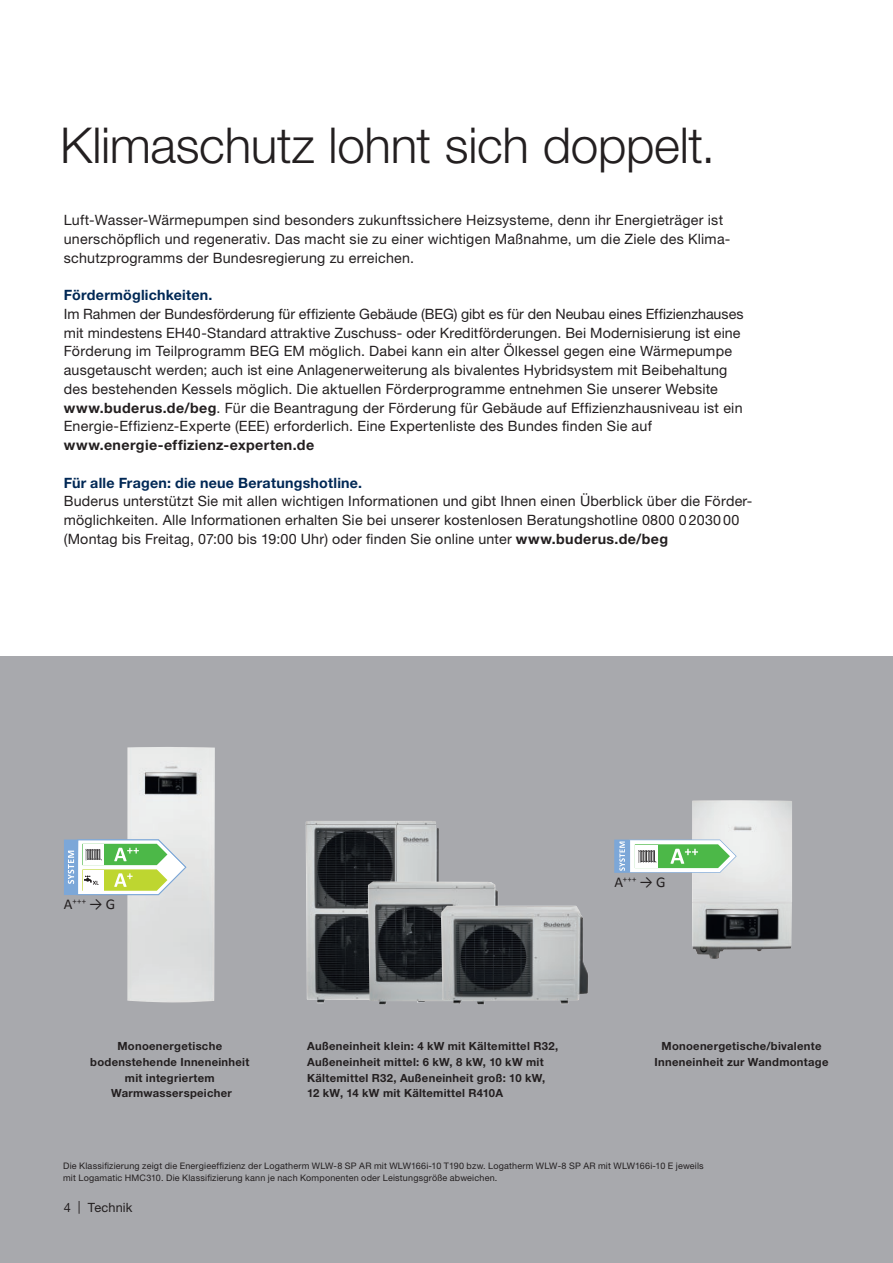
<style>
.page{position:relative;width:893px;height:1263px;background:#fff}
.page>*{position:absolute;margin:0;border:0;box-sizing:border-box;transform-origin:0 0}
.t1{font:300 49.5px "Helvetica Neue LT Pro";letter-spacing:-.01em;color:#231f20}
.t2{font:15px "Calibri";color:#231f20}
.t3{font:14.25px/18.8px "Helvetica Neue LT Pro";letter-spacing:.015em;color:#231f20}
.t4{font:700 14.25px "Helvetica Neue LT Pro";letter-spacing:.015em;color:#002855}
.t5{font:700 14.25px "Helvetica Neue LT Pro";letter-spacing:.03em;color:#231f20}
.t6{font:12.75px "Helvetica Neue LT Pro";letter-spacing:.01em;color:#231f20}
.t7{font:700 11.25px/15.8px "Helvetica Neue LT Pro";letter-spacing:.025em;color:#231f20;text-align:center}
.t8{font:9px/12px "Helvetica Neue LT Pro";letter-spacing:.02em;color:#231f20}
.s1{font-weight:700}
</style>
<div class="page">
<div style="left:0;top:656px;width:893px;height:607px;background:#a8a9ad"></div>
<img style="left:127px;top:747px;width:88px;height:255px">
<img style="left:692px;top:800px;width:100px;height:159px">
<img style="left:306px;top:821px;width:133px;height:182px">
<img style="left:368px;top:881px;width:135px;height:124px">
<img style="left:441px;top:906px;width:147px;height:98px">
<svg style="left:64px;top:839px;width:122px;height:56px"></svg>
<svg style="left:614px;top:839px;width:123px;height:34px"></svg>
<h1 class="t1" style="left:60px;top:115px;width:656px">Klimaschutz lohnt sich doppelt.</h1>
<p class="t3" style="left:64px;top:210px;width:668px">Luft-Wasser-Wärmepumpen sind besonders zukunftssichere Heizsysteme, denn ihr Energieträger ist unerschöpflich und regenerativ. Das macht sie zu einer wichtigen Maßnahme, um die Ziele des Klima&shy;schutzprogramms der Bundesregierung zu erreichen.</p>
<p class="t4" style="left:64px;top:286px;width:150px">Fördermöglichkeiten.</p>
<p class="t3" style="left:64px;top:304px;width:681px">Im Rahmen der Bundesförderung für effiziente Gebäude (BEG) gibt es für den Neubau eines Effizienzhauses mit mindestens EH40-Standard attraktive Zuschuss- oder Kreditförderungen. Bei Modernisierung ist eine Förderung im Teilprogramm BEG EM möglich. Dabei kann ein alter Ölkessel gegen eine Wärmepumpe ausgetauscht werden; auch ist eine Anlagenerweiterung als bivalentes Hybridsystem mit Beibehaltung des bestehenden Kessels möglich. Die aktuellen Förderprogramme entnehmen Sie unserer Website <span class="s1">www.buderus.de/beg</span>. Für die Beantragung der Förderung für Gebäude auf Effizienzhausniveau ist ein Energie-Effizienz-Experte (EEE) erforderlich. Eine Expertenliste des Bundes finden Sie auf</p>
<p class="t5" style="left:64px;top:436px;width:252px">www.energie-effizienz-experten.de</p>
<p class="t4" style="left:64px;top:473px;width:300px">Für alle Fragen: die neue Beratungshotline.</p>
<p class="t3" style="left:64px;top:492px;width:689px">Buderus unterstützt Sie mit allen wichtigen Informationen und gibt Ihnen einen Überblick über die Förder&shy;möglichkeiten. Alle Informationen erhalten Sie bei unserer kostenlosen Beratungshotline 0800 0 2030 00 (Montag bis Freitag, 07:00 bis 19:00 Uhr) oder finden Sie online unter <span class="s1">www.buderus.de/beg</span></p>
<p class="t2" style="left:64px;top:894px;width:53px">A<sup>+++</sup> → G</p>
<p class="t2" style="left:614px;top:872px;width:53px">A<sup>+++</sup> → G</p>
<p class="t7" style="left:90px;top:1038px;width:161px">Monoenergetische bodenstehende Inneneinheit mit integriertem<br>Warmwasserspeicher</p>
<p class="t7" style="left:307px;top:1038px;width:253px;text-align:left">Außeneinheit klein: 4 kW mit Kältemittel R32, Außeneinheit mittel: 6 kW, 8 kW, 10 kW mit Kältemittel R32, Außeneinheit groß: 10 kW, 12 kW, 14 kW mit Kältemittel R410A</p>
<p class="t7" style="left:655px;top:1038px;width:175px">Monoenergetische/bivalente<br>Inneneinheit zur Wandmontage</p>
<p class="t8" style="left:63px;top:1160px;width:642px">Die Klassifizierung zeigt die Energieeffizienz der Logatherm WLW-8 SP AR mit WLW166i-10 T190 bzw. Logatherm WLW-8 SP AR mit WLW166i-10 E jeweils mit Logamatic HMC310. Die Klassifizierung kann je nach Komponenten oder Leistungsgröße abweichen.</p>
<p class="t6" style="left:64px;top:1199px;width:70px">4 | Technik</p>
</div>
